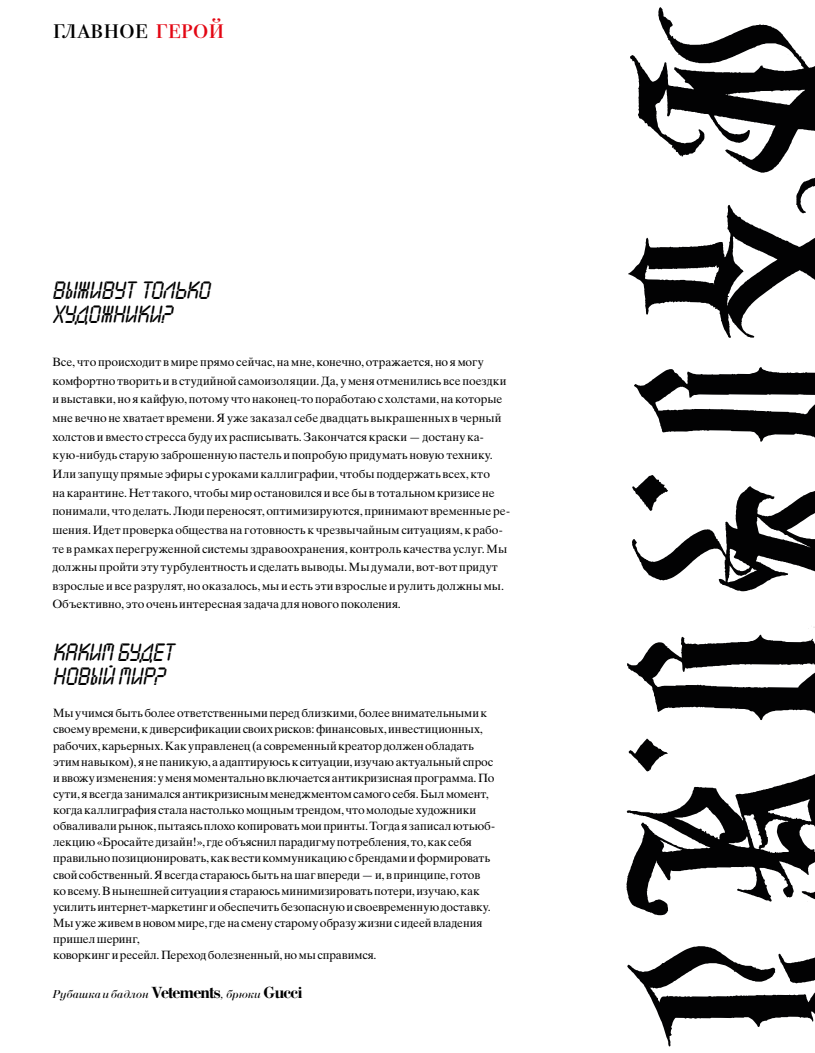
<style>
.page{position:relative;width:815px;height:1053px;background:#fff}
.page>*{position:absolute;margin:0;border:0;box-sizing:border-box;transform-origin:0 0}
.t1{font:30px "Bodon 72 SCC";letter-spacing:.015em;color:#000}
.t2{font:22px/23.6px "Crystal";letter-spacing:.035em;color:#000}
.t3{font:12px/16.1px "Times Ten Cyr Upright";color:#000}
.t4{font:italic 12px "Bodoni C";letter-spacing:.01em;color:#000}
.s1{color:#e30613}
.s2{font-weight:700;font-style:normal;font-size:17px}
</style>
<div class="page">
<svg style="left:634px;top:367px;width:181px;height:75px"></svg>
<svg style="left:627px;top:946px;width:188px;height:100px"></svg>
<svg style="left:632px;top:475px;width:183px;height:117px"></svg>
<svg style="left:626px;top:738px;width:189px;height:177px"></svg>
<svg style="left:628px;top:7px;width:187px;height:331px"></svg>
<svg style="left:627px;top:627px;width:188px;height:94px"></svg>
<h1 class="t1" style="left:53px;top:11px;width:173px">главное <span class="s1">герой</span></h1>
<h2 class="t2" style="left:52px;top:278px;width:159px">ВЫЖИВУТ ТОЛЬКО<br>ХУДОЖНИКИ?</h2>
<p class="t3" style="left:52px;top:353px;width:459px;line-height:18.6px">Все, что происходит вмире прямо сейчас, намне, конечно, отражается, но ямогу комфортно творить и в студийной самоизоляции.Да, уменя отменились все поездки и выставки, но я кайфую, потому что наконец-то поработаю с холстами, на которые мне вечно не хватает времени.Яуже заказал себе двадцать выкрашенных в черный холстов и вместо стресса буду их расписывать.Закончатся краски—достану ка&shy;кую-нибудь старую заброшенную пастель и попробую придумать новую технику.<br>Или запущу прямые эфирыс уроками каллиграфии, чтобыподдержать всех, кто<br>на карантине. Нет такого, чтобымир остановился и все быв тотальномкризисе не понимали,что делать.Людипереносят, оптимизируются,принимают временные ре&shy;шения. Идет проверка общества на готовность к чрезвычайнымситуациям, к рабо&shy;те в рамках перегруженной системыздравоохранения, контроль качества услуг.Мы должныпройти эту турбулентность и сделать выводы.Мыдумали, вот-вот придут взрослые и все разрулят, но оказалось,мыи есть эти взрослые и рулить должнымы.<br>Объективно, это очень интересная задача для нового поколения.</p>
<h2 class="t2" style="left:53px;top:640px;width:123px">КАКИМ БУДЕТ<br>НОВЫЙ МИР?</h2>
<p class="t3" style="left:53px;top:705px;width:443px">Мыучимсябытьболееответственнымипередблизкими,болеевнимательнымик своемувремени,кдиверсификациисвоихрисков:финансовых,инвестиционных, рабочих,карьерных.Какуправленец(асовременныйкреатордолженобладать этимнавыком),янепаникую,аадаптируюськситуации,изучаюактуальныйспрос иввожуизменения:уменямоментальновключаетсяантикризиснаяпрограмма.По сути,явсегдазанималсяантикризиснымменеджментомсамогосебя.Былмомент, когдакаллиграфиясталанастолькомощнымтрендом,чтомолодыехудожники обваливалирынок,пытаясьплохокопироватьмоипринты.Тогдаязаписалютьюб&shy;лекцию«Бросайтедизайн!», гдеобъяснилпарадигмупотребления,то,каксебя правильнопозиционировать,каквестикоммуникациюсбрендамииформировать свойсобственный.Явсегдастараюсьбытьнашагвпереди—и,впринципе, готов ковсему.Внынешнейситуацииястараюсьминимизироватьпотери,изучаю,как усилитьинтернет-маркетингиобеспечитьбезопаснуюисвоевременнуюдоставку.<br>Мыужеживемвновоммире, гденасменустаромуобразужизнисидеейвладения пришелшеринг,<br>коворкингиресейл.Переходболезненный,номысправимся.</p>
<p class="t4" style="left:52px;top:988px;width:251px">Рубашка и бадлон <span class="s2">Vetements</span>, брюки <span class="s2">Gucci</span></p>
</div>
